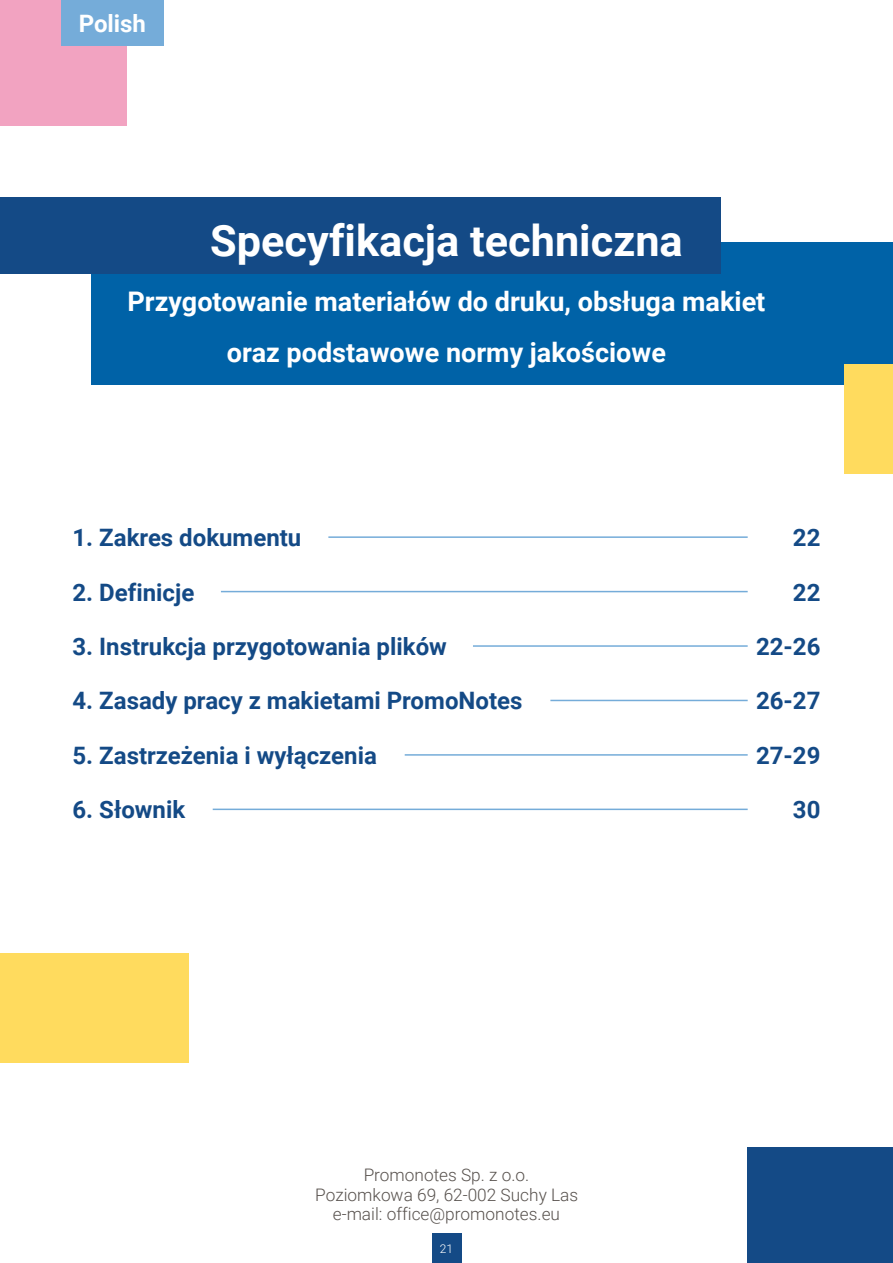
<style>
.page{position:relative;width:893px;height:1263px;background:#fff}
.page>*{position:absolute;margin:0;border:0;box-sizing:border-box;transform-origin:0 0}
.t1{font:700 43.35px "Roboto";color:#fff}
.t2{font:700 27px/51px "Roboto";color:#fff;text-align:center}
.t3{font:700 24px "Roboto";color:#144a86}
.t4{font:700 24px "Roboto";color:#fff}
.t5{font:300 17.25px/19.5px "Roboto";color:#57514d;text-align:center}
.t6{font:300 12px "Roboto";color:#fff}
</style>
<div class="page">
<div style="left:432px;top:1233px;width:29px;height:30px;background:#144a86"></div>
<div style="left:748px;top:1147px;width:145px;height:116px;background:#144a86"></div>
<hr style="left:328px;top:536px;width:420px;height:2px;background:#75acd9">
<hr style="left:221px;top:591px;width:527px;height:1px;background:#75acd9">
<hr style="left:473px;top:645px;width:275px;height:2px;background:#75acd9">
<hr style="left:550px;top:700px;width:198px;height:1px;background:#75acd9">
<hr style="left:405px;top:754px;width:343px;height:2px;background:#75acd9">
<hr style="left:213px;top:808px;width:535px;height:2px;background:#75acd9">
<div style="left:0;top:953px;width:188px;height:110px;background:#ffdb5e"></div>
<div style="left:91px;top:242px;width:802px;height:143px;background:#0062a7"></div>
<div style="left:0;top:197px;width:721px;height:77px;background:#144a86"></div>
<div style="left:844px;top:364px;width:49px;height:110px;background:#ffdb5e"></div>
<div style="left:0;top:0;width:126px;height:125px;background:#f2a3c1"></div>
<div style="left:61px;top:0;width:103px;height:45px;background:#75acd9"></div>
<p class="t4" style="left:79px;top:6px;width:69px">Polish</p>
<h1 class="t1" style="left:210px;top:210px;width:474px">Specyfikacja techniczna</h1>
<p class="t2" style="left:128px;top:275px;width:639px">Przygotowanie materiałów do druku, obsługa makiet oraz podstawowe normy jakościowe</p>
<p class="t3" style="left:73px;top:521px;width:230px">1. Zakres dokumentu</p>
<p class="t3" style="left:793px;top:521px;width:29px">22</p>
<p class="t3" style="left:73px;top:575px;width:123px">2. Definicje</p>
<p class="t3" style="left:793px;top:575px;width:29px">22</p>
<p class="t3" style="left:73px;top:630px;width:376px">3. Instrukcja przygotowania plików</p>
<p class="t3" style="left:756px;top:630px;width:66px">22-26</p>
<p class="t3" style="left:73px;top:684px;width:451px">4. Zasady pracy z makietami PromoNotes</p>
<p class="t3" style="left:756px;top:684px;width:66px">26-27</p>
<p class="t3" style="left:73px;top:738px;width:306px">5. Zastrzeżenia i wyłączenia</p>
<p class="t3" style="left:756px;top:738px;width:66px">27-29</p>
<p class="t3" style="left:73px;top:793px;width:114px">6. Słownik</p>
<p class="t3" style="left:793px;top:793px;width:29px">30</p>
<p class="t5" style="left:315px;top:1165px;width:265px">Promonotes Sp. z o.o.<br>Poziomkowa 69, 62-002 Suchy Las e-mail: office@promonotes.eu</p>
<p class="t6" style="left:440px;top:1240px;width:15px">21</p>
</div>
